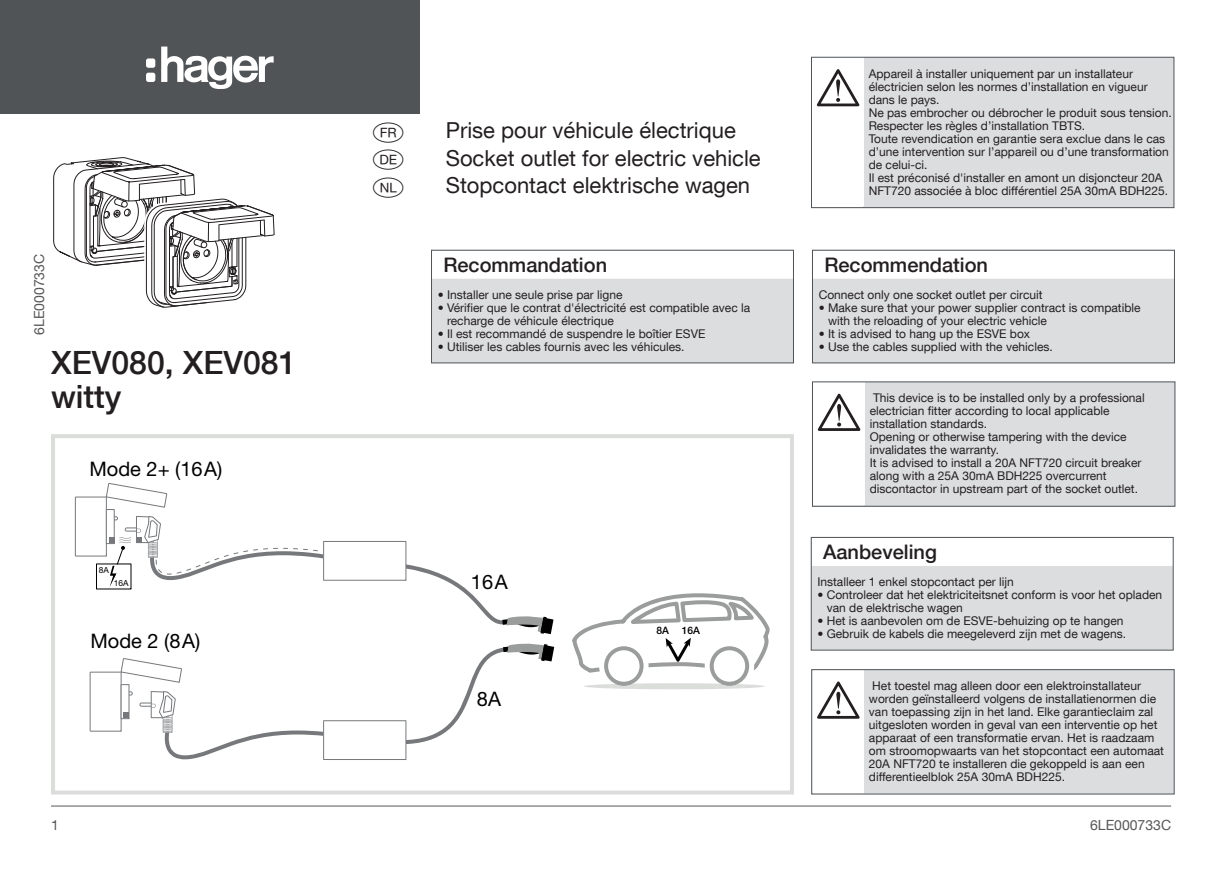
<style>
.page{position:relative;width:1225px;height:874px;background:#fff}
.page>*{position:absolute;margin:0;border:0;box-sizing:border-box;transform-origin:0 0}
.t1{font:500 32px/34px "Helvetica Neue LT Com";color:#231f20}
.t2{font:22px "Helvetica Neue LT Com";color:#231f20}
.t3{font:22px "Hager Langues";color:#231f20}
.t4{font:500 20px "Helvetica Neue LT Com";color:#231f20}
.t5{font:20px "Helvetica Neue LT Com";color:#000001}
.t6{font:14px "Helvetica Neue LT Com";color:#57585a}
.t7{font:12px/13px "Helvetica Neue LT Com";color:#231f20}
.t8{font:500 10.2px "Helvetica Neue LT Com";color:#000001}
.t9{font:8.4px "Helvetica Neue LT Com";color:#000001}
</style>
<div class="page">
<hr style="left:51px;top:805px;width:1120px;height:1px;background:#57585a">
<div style="left:0;top:0;width:420px;height:113px;background:#505457"></div>
<svg style="left:146px;top:47px;width:128px;height:42px"></svg>
<svg style="left:53px;top:157px;width:222px;height:151px"></svg>
<div style="left:431px;top:250px;width:362px;height:113px;background:#dcdddf"></div>
<div style="left:432px;top:250px;width:362px;height:28px;background:#fff"></div>
<div style="left:431px;top:249px;width:363px;height:114px;border:1px solid #505457"></div>
<div style="left:811px;top:57px;width:363px;height:150px;background:#dcdddf"></div>
<div style="left:812px;top:58px;width:51px;height:148px;background:#fff"></div>
<svg style="left:817px;top:69px;width:42px;height:37px"></svg>
<div style="left:811px;top:57px;width:363px;height:151px;border:1px solid #505457"></div>
<div style="left:811px;top:537px;width:362px;height:112px;background:#dcdddf"></div>
<div style="left:811px;top:537px;width:362px;height:28px;background:#fff"></div>
<div style="left:810px;top:536px;width:363px;height:114px;border:1px solid #505457"></div>
<div style="left:811px;top:669px;width:363px;height:124px;background:#dcdddf"></div>
<div style="left:812px;top:669px;width:51px;height:123px;background:#fff"></div>
<svg style="left:817px;top:681px;width:42px;height:37px"></svg>
<div style="left:811px;top:668px;width:363px;height:126px;border:1px solid #505457"></div>
<div style="left:812px;top:250px;width:362px;height:113px;background:#dcdddf"></div>
<div style="left:813px;top:250px;width:361px;height:28px;background:#fff"></div>
<div style="left:812px;top:249px;width:363px;height:114px;border:1px solid #505457"></div>
<div style="left:812px;top:381px;width:363px;height:125px;background:#dcdddf"></div>
<div style="left:813px;top:382px;width:51px;height:122px;background:#fff"></div>
<svg style="left:818px;top:393px;width:42px;height:38px"></svg>
<svg style="left:51px;top:434px;width:743px;height:361px"></svg>
<p class="t6" style="left:30px;top:334px;width:82px;rotate:-90deg">6LE000733C</p>
<h1 class="t1" style="left:51px;top:344px;width:247px">XEV080, XEV081 witty</h1>
<h3 class="t5" style="left:89px;top:456px;width:134px">Mode 2+ (16 A)</h3>
<p class="t9" style="left:99px;top:564px;width:12px">8A</p>
<p class="t9" style="left:114px;top:577px;width:16px">16A</p>
<h3 class="t5" style="left:90px;top:628px;width:111px">Mode 2 (8 A)</h3>
<p class="t6" style="left:51px;top:816px;width:9px">1</p>
<h2 class="t3" style="left:373px;top:122px;width:34px">a</h2>
<h2 class="t2" style="left:446px;top:116px;width:292px">Prise pour véhicule électrique</h2>
<h2 class="t3" style="left:373px;top:150px;width:34px">e</h2>
<h2 class="t2" style="left:446px;top:144px;width:316px">Socket outlet for electric vehicle</h2>
<h2 class="t3" style="left:373px;top:178px;width:34px">i</h2>
<h2 class="t2" style="left:446px;top:172px;width:306px">Stopcontact elektrische wagen</h2>
<h3 class="t4" style="left:443px;top:252px;width:165px">Recommandation</h3>
<p class="t7" style="left:438px;top:288px;width:186px">• Installer une seule prise par ligne</p>
<p class="t7" style="left:447px;top:301px;width:305px;text-indent:-9px">• Vérifier que le contrat d'électricité est compatible avec la recharge de véhicule électrique</p>
<p class="t7" style="left:438px;top:327px;width:269px">• Il est recommandé de suspendre le boîtier ESVE</p>
<p class="t7" style="left:438px;top:340px;width:248px">• Utiliser les cables fournis avec les véhicules.</p>
<h3 class="t5" style="left:471px;top:569px;width:38px">16 A</h3>
<h3 class="t5" style="left:477px;top:686px;width:26px">8A</h3>
<p class="t8" style="left:656px;top:623px;width:45px">8A 16A</p>
<p class="t7" style="left:868px;top:67px;width:304px">Appareil à installer uniquement par un installateur électricien selon les normes d’installation en vigueur dans le pays.<br>Ne pas embrocher ou débrocher le produit sous tension.<br>Respecter les règles d’installation TBTS.<br>Toute revendication en garantie sera exclue dans le cas d’une intervention sur l’appareil ou d’une transformation de celui-ci.<br>Il est préconisé d'installer en amont un disjoncteur 20A NFT720 associée à bloc différentiel 25A 30mA BDH225.</p>
<h3 class="t4" style="left:824px;top:252px;width:165px">Recommendation</h3>
<p class="t7" style="left:818px;top:288px;width:225px">Connect only one socket outlet per circuit</p>
<p class="t7" style="left:828px;top:301px;width:314px;text-indent:-9px">• Make sure that your power supplier contract is compatible with the reloading of your electric vehicle</p>
<p class="t7" style="left:818px;top:327px;width:213px">• It is advised to hang up the ESVE box</p>
<p class="t7" style="left:818px;top:340px;width:236px">• Use the cables supplied with the vehicles.</p>
<p class="t7" style="left:869px;top:391px;width:276px">This device is to be installed only by a professional electrician fitter according to local applicable installation standards.<br>Opening or otherwise tampering with the device invalidates the warranty.<br>It is advised to install a 20A NFT720 circuit breaker along with a 25A 30mA BDH225 overcurrent discontactor in upstream part of the socket outlet.</p>
<h3 class="t4" style="left:823px;top:539px;width:115px">Aanbeveling</h3>
<p class="t7" style="left:817px;top:575px;width:198px">Installeer 1 enkel stopcontact per lijn</p>
<p class="t7" style="left:826px;top:588px;width:337px;text-indent:-9px">• Controleer dat het elektriciteitsnet conform is voor het opladen van de elektrische wagen</p>
<p class="t7" style="left:817px;top:614px;width:308px">• Het is aanbevolen om de ESVE-behuizing op te hangen</p>
<p class="t7" style="left:817px;top:627px;width:310px">• Gebruik de kabels die meegeleverd zijn met de wagens.</p>
<p class="t7" style="left:869px;top:678px;width:296px">Het toestel mag alleen door een elektroinstallateur worden geïnstalleerd volgens de installatienormen die van toepassing zijn in het land. Elke garantieclaim zal uitgesloten worden in geval van een interventie op het apparaat of een transformatie ervan. Het is raadzaam om stroomopwaarts van het stopcontact een automaat 20A NFT720 te installeren die gekoppeld is aan een differentieelblok 25A 30mA BDH225.</p>
<p class="t6" style="left:1090px;top:816px;width:82px">6LE000733C</p>
</div>
